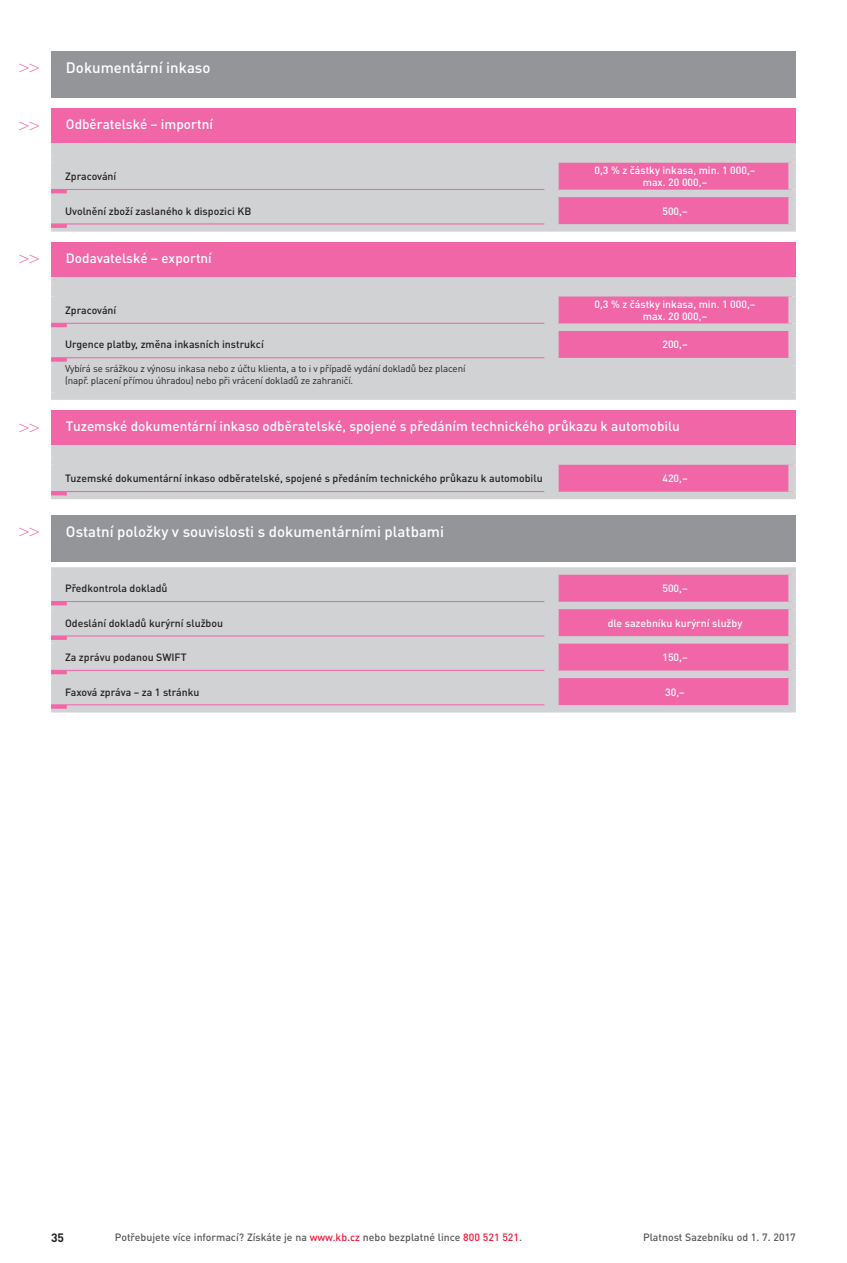
<style>
.page{position:relative;width:847px;height:1263px;background:#fff}
.page>*{position:absolute;margin:0;border:0;box-sizing:border-box;transform-origin:0 0}
.t1{font:18px "Times New Roman";color:#f166a7}
.t2{font:500 15px "DIN Pro";color:#fff}
.t3{font:500 13.5px "DIN Pro";color:#fff}
.t4{font:700 12px "DIN Pro";color:#231f20}
.t5{font:500 10.5px "DIN Pro";color:#231f20}
.t6{font:500 10.5px/11.7px "DIN Pro";color:#fff;text-align:center}
.t7{font:500 10.5px "DIN Pro";color:#57585a}
.t8{font:9.75px/11.2px "DIN Pro";letter-spacing:-.015em;color:#231f20}
.s1{color:#ed1a3a}
</style>
<div class="page">
<div style="left:51px;top:51px;width:744px;height:47px;background:#939598"></div>
<div style="left:59px;top:284px;width:498px;height:108px;background:#d1d2d4"></div>
<div style="left:51px;top:276px;width:506px;height:8px;background:#d1d2d4"></div>
<div style="left:51px;top:284px;width:8px;height:5px;background:#d1d2d4"></div>
<div style="left:557px;top:276px;width:238px;height:8px;background:#d1d2d4"></div>
<svg style="left:557px;top:284px;width:238px;height:108px;background:#e48fb8"></svg>
<div style="left:51px;top:289px;width:506px;height:7px;background:#d1d2d4"></div>
<div style="left:51px;top:296px;width:8px;height:27px;background:#d1d2d4"></div>
<div style="left:557px;top:289px;width:238px;height:7px;background:#d1d2d4"></div>
<div style="left:788px;top:296px;width:7px;height:27px;background:#d1d2d4"></div>
<div style="left:51px;top:323px;width:506px;height:8px;background:#d1d2d4"></div>
<div style="left:51px;top:331px;width:8px;height:27px;background:#d1d2d4"></div>
<div style="left:557px;top:323px;width:238px;height:8px;background:#d1d2d4"></div>
<div style="left:788px;top:331px;width:7px;height:27px;background:#d1d2d4"></div>
<div style="left:51px;top:358px;width:506px;height:7px;background:#d1d2d4"></div>
<div style="left:51px;top:365px;width:8px;height:27px;background:#d1d2d4"></div>
<div style="left:557px;top:358px;width:238px;height:7px;background:#d1d2d4"></div>
<div style="left:788px;top:365px;width:7px;height:27px;background:#d1d2d4"></div>
<div style="left:51px;top:392px;width:506px;height:8px;background:#d1d2d4"></div>
<div style="left:557px;top:392px;width:238px;height:8px;background:#d1d2d4"></div>
<div style="left:51px;top:242px;width:744px;height:34px;background:#f166a7"></div>
<hr style="left:51px;top:323px;width:493px;height:1px;background:#f166a7">
<hr style="left:51px;top:323px;width:16px;height:4px;background:#f166a7">
<hr style="left:51px;top:357px;width:493px;height:1px;background:#f166a7">
<svg style="left:51px;top:358px;width:16px;height:4px"></svg>
<div style="left:51px;top:444px;width:506px;height:8px;background:#d1d2d4"></div>
<div style="left:51px;top:452px;width:8px;height:5px;background:#d1d2d4"></div>
<div style="left:557px;top:444px;width:238px;height:8px;background:#d1d2d4"></div>
<svg style="left:59px;top:452px;width:736px;height:40px;background:#d9b5c7"></svg>
<div style="left:51px;top:457px;width:506px;height:8px;background:#d1d2d4"></div>
<div style="left:51px;top:465px;width:8px;height:27px;background:#d1d2d4"></div>
<div style="left:557px;top:457px;width:238px;height:8px;background:#d1d2d4"></div>
<div style="left:788px;top:465px;width:7px;height:27px;background:#d1d2d4"></div>
<div style="left:51px;top:492px;width:506px;height:7px;background:#d1d2d4"></div>
<div style="left:557px;top:492px;width:238px;height:7px;background:#d1d2d4"></div>
<div style="left:51px;top:410px;width:744px;height:34px;background:#f166a7"></div>
<hr style="left:51px;top:491px;width:493px;height:1px;background:#f166a7">
<hr style="left:51px;top:492px;width:16px;height:3px;background:#f166a7">
<div style="left:51px;top:515px;width:744px;height:47px;background:#939598"></div>
<div style="left:59px;top:575px;width:498px;height:130px;background:#d1d2d4"></div>
<div style="left:557px;top:575px;width:231px;height:130px;background:#f166a7"></div>
<div style="left:51px;top:567px;width:506px;height:8px;background:#d1d2d4"></div>
<div style="left:51px;top:575px;width:8px;height:27px;background:#d1d2d4"></div>
<div style="left:557px;top:567px;width:238px;height:8px;background:#d1d2d4"></div>
<div style="left:788px;top:575px;width:7px;height:27px;background:#d1d2d4"></div>
<div style="left:51px;top:602px;width:506px;height:7px;background:#d1d2d4"></div>
<div style="left:51px;top:609px;width:8px;height:27px;background:#d1d2d4"></div>
<div style="left:557px;top:602px;width:238px;height:7px;background:#d1d2d4"></div>
<div style="left:788px;top:609px;width:7px;height:27px;background:#d1d2d4"></div>
<div style="left:51px;top:636px;width:506px;height:8px;background:#d1d2d4"></div>
<div style="left:51px;top:644px;width:8px;height:27px;background:#d1d2d4"></div>
<div style="left:557px;top:636px;width:238px;height:8px;background:#d1d2d4"></div>
<div style="left:788px;top:644px;width:7px;height:27px;background:#d1d2d4"></div>
<div style="left:51px;top:671px;width:506px;height:7px;background:#d1d2d4"></div>
<div style="left:51px;top:678px;width:8px;height:27px;background:#d1d2d4"></div>
<div style="left:557px;top:671px;width:238px;height:7px;background:#d1d2d4"></div>
<div style="left:788px;top:678px;width:7px;height:27px;background:#d1d2d4"></div>
<div style="left:51px;top:705px;width:506px;height:7px;background:#d1d2d4"></div>
<div style="left:557px;top:705px;width:238px;height:7px;background:#d1d2d4"></div>
<hr style="left:51px;top:601px;width:493px;height:1px;background:#f166a7">
<hr style="left:51px;top:602px;width:16px;height:3px;background:#f166a7">
<hr style="left:51px;top:635px;width:493px;height:1px;background:#f166a7">
<hr style="left:51px;top:636px;width:16px;height:4px;background:#ee6daa">
<hr style="left:51px;top:670px;width:493px;height:1px;background:#f166a7">
<hr style="left:51px;top:670px;width:16px;height:4px;background:#f166a7">
<hr style="left:51px;top:704px;width:493px;height:1px;background:#f166a7">
<svg style="left:51px;top:705px;width:16px;height:4px"></svg>
<div style="left:59px;top:150px;width:498px;height:74px;background:#d1d2d4"></div>
<div style="left:51px;top:142px;width:506px;height:8px;background:#d1d2d4"></div>
<div style="left:51px;top:150px;width:8px;height:5px;background:#d1d2d4"></div>
<div style="left:557px;top:142px;width:238px;height:8px;background:#d1d2d4"></div>
<svg style="left:557px;top:150px;width:238px;height:74px;background:#ed71ab"></svg>
<div style="left:51px;top:155px;width:506px;height:8px;background:#d1d2d4"></div>
<div style="left:51px;top:163px;width:8px;height:27px;background:#d1d2d4"></div>
<div style="left:557px;top:155px;width:238px;height:8px;background:#d1d2d4"></div>
<div style="left:788px;top:163px;width:7px;height:27px;background:#d1d2d4"></div>
<div style="left:51px;top:190px;width:506px;height:7px;background:#d1d2d4"></div>
<div style="left:51px;top:197px;width:8px;height:27px;background:#d1d2d4"></div>
<div style="left:557px;top:190px;width:238px;height:7px;background:#d1d2d4"></div>
<div style="left:788px;top:197px;width:7px;height:27px;background:#d1d2d4"></div>
<div style="left:51px;top:224px;width:506px;height:8px;background:#d1d2d4"></div>
<div style="left:557px;top:224px;width:238px;height:8px;background:#d1d2d4"></div>
<div style="left:51px;top:108px;width:744px;height:34px;background:#f166a7"></div>
<hr style="left:51px;top:223px;width:493px;height:1px;background:#f166a7">
<hr style="left:51px;top:224px;width:16px;height:4px;background:#f166a7">
<hr style="left:51px;top:189px;width:493px;height:1px;background:#f166a7">
<hr style="left:51px;top:190px;width:16px;height:3px;background:#f166a7">
<h1 class="t1" style="left:19px;top:56px;width:22px">&gt;&gt;</h1>
<h2 class="t2" style="left:66px;top:57px;width:146px">Dokumentární inkaso</h2>
<h1 class="t1" style="left:19px;top:113px;width:22px">&gt;&gt;</h1>
<p class="t3" style="left:66px;top:115px;width:148px">Odběratelské – importní</p>
<p class="t5" style="left:65px;top:169px;width:53px">Zpracování</p>
<p class="t6" style="left:594px;top:164px;width:162px">0,3 % z částky inkasa, min. 1 000,– max. 20 000,–</p>
<p class="t5" style="left:65px;top:204px;width:188px">Uvolnění zboží zaslaného k dispozici KB</p>
<p class="t6" style="left:662px;top:205px;width:27px">500,–</p>
<h1 class="t1" style="left:19px;top:247px;width:22px">&gt;&gt;</h1>
<p class="t3" style="left:66px;top:249px;width:147px">Dodavatelské – exportní</p>
<p class="t5" style="left:65px;top:303px;width:53px">Zpracování</p>
<p class="t6" style="left:594px;top:298px;width:162px">0,3 % z částky inkasa, min. 1 000,– max. 20 000,–</p>
<p class="t5" style="left:65px;top:337px;width:200px">Urgence platby, změna inkasních instrukcí</p>
<p class="t6" style="left:662px;top:338px;width:27px">200,–</p>
<p class="t8" style="left:65px;top:363px;width:401px">Vybírá se srážkou z výnosu inkasa nebo z účtu klienta, a to i v případě vydání dokladů bez placení (např. placení přímou úhradou) nebo při vrácení dokladů ze zahraničí.</p>
<h1 class="t1" style="left:19px;top:415px;width:22px">&gt;&gt;</h1>
<p class="t3" style="left:66px;top:417px;width:615px">Tuzemské dokumentární inkaso odběratelské, spojené s předáním technického průkazu k automobilu</p>
<p class="t5" style="left:65px;top:471px;width:479px">Tuzemské dokumentární inkaso odběratelské, spojené s předáním technického průkazu k automobilu</p>
<p class="t6" style="left:662px;top:472px;width:27px">420,–</p>
<h1 class="t1" style="left:19px;top:520px;width:22px">&gt;&gt;</h1>
<h2 class="t2" style="left:66px;top:522px;width:379px">Ostatní položky v souvislosti s dokumentárními platbami</h2>
<p class="t5" style="left:65px;top:581px;width:104px">Předkontrola dokladů</p>
<p class="t6" style="left:662px;top:582px;width:27px">500,–</p>
<p class="t5" style="left:65px;top:616px;width:159px">Odeslání dokladů kurýrní službou</p>
<p class="t6" style="left:607px;top:617px;width:136px">dle sazebníku kurýrní služby</p>
<p class="t5" style="left:65px;top:650px;width:123px">Za zprávu podanou SWIFT</p>
<p class="t6" style="left:662px;top:651px;width:27px">150,–</p>
<p class="t5" style="left:65px;top:685px;width:136px">Faxová zpráva – za 1 stránku</p>
<p class="t6" style="left:665px;top:685px;width:21px">30,–</p>
<p class="t4" style="left:51px;top:1229px;width:15px">35</p>
<p class="t7" style="left:115px;top:1230px;width:408px">Potřebujete více informací? Získáte je na <span class="s1">www.kb.cz</span> nebo bezplatné lince <span class="s1">800 521 521</span>.</p>
<p class="t7" style="left:642px;top:1230px;width:154px">Platnost Sazebníku od 1. 7. 2017</p>
</div>
